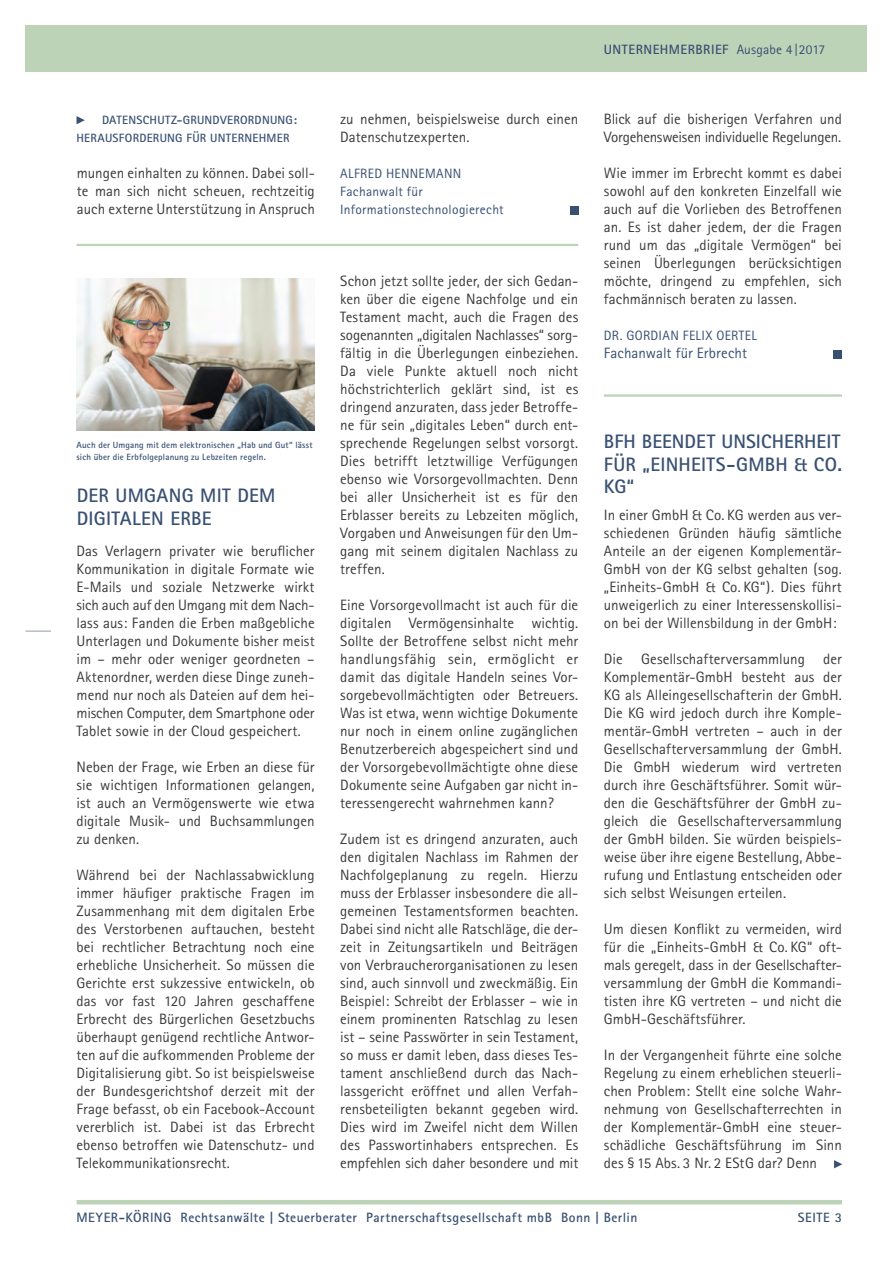
<style>
.page{position:relative;width:893px;height:1263px;background:#fff}
.page>*{position:absolute;margin:0;border:0;box-sizing:border-box;transform-origin:0 0}
.t1{font:700 19.5px/22.5px "Rotis Sans Serif";letter-spacing:.01em;color:#395072}
.t2{font:15px/18px "Rotis Sans Serif";color:#3b3b3a;text-align:justify}
.t3{font:15px "Rotis Sans Serif";letter-spacing:.005em;color:#395072}
.t4{font:700 13.5px "Rotis Sans Serif";letter-spacing:.035em;color:#395072}
.t5{font:13.5px/18px "Rotis Sans Serif";letter-spacing:.02em;color:#395072}
.t6{font:700 12px/18px "Rotis Sans Serif";letter-spacing:.02em;color:#395072}
.t7{font:700 9px/12px "Rotis Sans Serif";letter-spacing:.015em;color:#395072}
.s1{font-weight:400}
</style>
<div class="page">
<svg style="left:26px;top:631px;width:25px;height:1px"></svg>
<hr style="left:77px;top:1200px;width:765px;height:4px;background:#bdd3b7">
<div style="left:26px;top:26px;width:841px;height:46px;background:#bdd3b7"></div>
<img style="left:77px;top:279px;width:238px;height:151px">
<div style="left:833px;top:350px;width:8px;height:8px;background:#395072"></div>
<hr style="left:77px;top:244px;width:501px;height:2px;background:#bdd3b7">
<hr style="left:604px;top:394px;width:238px;height:3px;background:#bdd3b7">
<svg style="left:834px;top:1160px;width:8px;height:8px"></svg>
<div style="left:570px;top:206px;width:8px;height:8px;background:#395072"></div>
<svg style="left:77px;top:116px;width:8px;height:8px"></svg>
<p class="t4" style="left:604px;top:41px;width:223px">UNTERNEHMERBRIEF <span class="s1">Ausgabe 4|2017</span></p>
<p class="t2" style="left:604px;top:110px;width:240px">Blick auf die bisherigen Verfahren und<br>Vorgehensweisen individuelle Regelungen.</p>
<p class="t2" style="left:604px;top:164px;width:240px">Wie immer im Erbrecht kommt es dabei sowohl auf den konkreten Einzelfall wie auch auf die Vorlieben des Betroffenen an. Es ist daher jedem, der die Fragen rund um das „digitale Vermögen“ bei seinen Überlegungen berücksichtigen möchte, dringend zu empfehlen, sich fachmännisch beraten zu lassen.</p>
<p class="t5" style="left:604px;top:327px;width:155px">DR. GORDIAN FELIX OERTEL</p>
<p class="t3" style="left:604px;top:344px;width:145px">Fachanwalt für Erbrecht</p>
<p class="t2" style="left:340px;top:110px;width:240px">zu nehmen, beispielsweise durch einen<br>Datenschutzexperten.</p>
<p class="t5" style="left:340px;top:165px;width:165px">ALFRED HENNEMANN<br>Fachanwalt für<br>Informationstechnologierecht</p>
<p class="t6" style="left:77px;top:111px;width:222px;text-indent:26px">DATENSCHUTZ-GRUNDVERORDNUNG:<br>HERAUSFORDERUNG FÜR UNTERNEHMER</p>
<p class="t2" style="left:77px;top:164px;width:240px">mungen einhalten zu können. Dabei soll&shy;te man sich nicht scheuen, rechtzeitig auch externe Unterstützung in Anspruch</p>
<p class="t2" style="left:340px;top:272px;width:240px">Schon jetzt sollte jeder, der sich Gedan&shy;ken über die eigene Nachfolge und ein Testament macht, auch die Fragen des sogenannten „digitalen Nachlasses“ sorg&shy;fältig in die Überlegungen einbeziehen.<br>Da viele Punkte aktuell noch nicht höchstrichterlich geklärt sind, ist es dringend anzuraten, dass jeder Betroffe&shy;ne für sein „digitales Leben“ durch ent&shy;sprechende Regelungen selbst vorsorgt.<br>Dies betrifft letztwillige Verfügungen ebenso wie Vorsorgevollmachten. Denn bei aller Unsicherheit ist es für den Erblasser bereits zu Lebzeiten möglich, Vorgaben und Anweisungen für den Um&shy;gang mit seinem digitalen Nachlass zu treffen.</p>
<p class="t2" style="left:340px;top:596px;width:240px">Eine Vorsorgevollmacht ist auch für die digitalen Vermögensinhalte wichtig.<br>Sollte der Betroffene selbst nicht mehr handlungsfähig sein, ermöglicht er damit das digitale Handeln seines Vor&shy;sorgebevollmächtigten oder Betreuers.<br>Was ist etwa, wenn wichtige Dokumente nur noch in einem online zugänglichen Benutzerbereich abgespeichert sind und der Vorsorgebevollmächtigte ohne diese Dokumente seine Aufgaben gar nicht in&shy;teressengerecht wahrnehmen kann?</p>
<p class="t2" style="left:340px;top:830px;width:240px">Zudem ist es dringend anzuraten, auch den digitalen Nachlass im Rahmen der Nachfolgeplanung zu regeln. Hierzu muss der Erblasser insbesondere die all&shy;gemeinen Testamentsformen beachten.<br>Dabei sind nicht alle Ratschläge, die der&shy;zeit in Zeitungsartikeln und Beiträgen von Verbraucherorganisationen zu lesen sind, auch sinnvoll und zweckmäßig. Ein Beispiel: Schreibt der Erblasser – wie in einem prominenten Ratschlag zu lesen ist – seine Passwörter in sein Testament, so muss er damit leben, dass dieses Tes&shy;tament anschließend durch das Nach&shy;lassgericht eröffnet und allen Verfah&shy;rensbeteiligten bekannt gegeben wird.<br>Dies wird im Zweifel nicht dem Willen des Passwortinhabers entsprechen. Es empfehlen sich daher besondere und mit</p>
<p class="t7" style="left:76px;top:439px;width:238px">Auch der Umgang mit dem elektronischen „Hab und Gut“ lässt sich über die Erbfolgeplanung zu Lebzeiten regeln.</p>
<h1 class="t1" style="left:604px;top:430px;width:240px;text-align:justify">BFH BEENDET UNSICHERHEIT FÜR „EINHEITS-GMBH &amp; CO.<br>KG“</h1>
<p class="t2" style="left:604px;top:506px;width:240px">In einer GmbH &amp; Co. KG werden aus ver&shy;schiedenen Gründen häufig sämtliche Anteile an der eigenen Komplementär-GmbH von der KG selbst gehalten (sog. „Einheits-GmbH &amp; Co. KG“). Dies führt unweigerlich zu einer Interessenskollisi&shy;on bei der Willensbildung in der GmbH:</p>
<p class="t2" style="left:604px;top:650px;width:240px">Die Gesellschafterversammlung der Komplementär-GmbH besteht aus der KG als Alleingesellschafterin der GmbH.<br>Die KG wird jedoch durch ihre Komple&shy;mentär-GmbH vertreten – auch in der Gesellschafterversammlung der GmbH.<br>Die GmbH wiederum wird vertreten durch ihre Geschäftsführer. Somit wür&shy;den die Geschäftsführer der GmbH zu&shy;gleich die Gesellschafterversammlung der GmbH bilden. Sie würden beispiels&shy;weise über ihre eigene Bestellung, Abbe&shy;rufung und Entlastung entscheiden oder sich selbst Weisungen erteilen.</p>
<p class="t2" style="left:604px;top:920px;width:240px">Um diesen Konflikt zu vermeiden, wird für die „Einheits-GmbH &amp; Co. KG“ oft&shy;mals geregelt, dass in der Gesellschafter&shy;versammlung der GmbH die Kommandi&shy;tisten ihre KG vertreten – und nicht die GmbH-Geschäftsführer.</p>
<p class="t2" style="left:604px;top:1046px;width:240px">In der Vergangenheit führte eine solche Regelung zu einem erheblichen steuerli&shy;chen Problem: Stellt eine solche Wahr&shy;nehmung von Gesellschafterrechten in der Komplementär-GmbH eine steuer&shy;schädliche Geschäftsführung im Sinn des § 15 Abs. 3 Nr. 2 EStG dar? Denn</p>
<h1 class="t1" style="left:77px;top:484px;width:200px">DER UMGANG MIT DEM<br>DIGITALEN ERBE</h1>
<p class="t2" style="left:77px;top:542px;width:240px">Das Verlagern privater wie beruflicher Kommunikation in digitale Formate wie E-Mails und soziale Netzwerke wirkt sich auch auf den Umgang mit dem Nach&shy;lass aus: Fanden die Erben maßgebliche Unterlagen und Dokumente bisher meist im – mehr oder weniger geordneten – Aktenordner, werden diese Dinge zuneh&shy;mend nur noch als Dateien auf dem hei&shy;mischen Computer, dem Smartphone oder Tablet sowie in der Cloud gespeichert.</p>
<p class="t2" style="left:77px;top:758px;width:240px">Neben der Frage, wie Erben an diese für sie wichtigen Informationen gelangen, ist auch an Vermögenswerte wie etwa digitale Musik- und Buchsammlungen zu denken.</p>
<p class="t2" style="left:77px;top:866px;width:240px">Während bei der Nachlassabwicklung immer häufiger praktische Fragen im Zusammenhang mit dem digitalen Erbe des Verstorbenen auftauchen, besteht bei rechtlicher Betrachtung noch eine erhebliche Unsicherheit. So müssen die Gerichte erst sukzessive entwickeln, ob das vor fast 120 Jahren geschaffene Erbrecht des Bürgerlichen Gesetzbuchs überhaupt genügend rechtliche Antwor&shy;ten auf die aufkommenden Probleme der Digitalisierung gibt. So ist beispielsweise der Bundesgerichtshof derzeit mit der Frage befasst, ob ein Facebook-Account vererblich ist. Dabei ist das Erbrecht ebenso betroffen wie Datenschutz- und Telekommunikationsrecht.</p>
<p class="t4" style="left:77px;top:1209px;width:562px">MEYER-KÖRING Rechtsanwälte | Steuerberater Partnerschaftsgesellschaft mbB Bonn | Berlin</p>
<p class="t4" style="left:798px;top:1209px;width:46px">SEITE 3</p>
</div>
